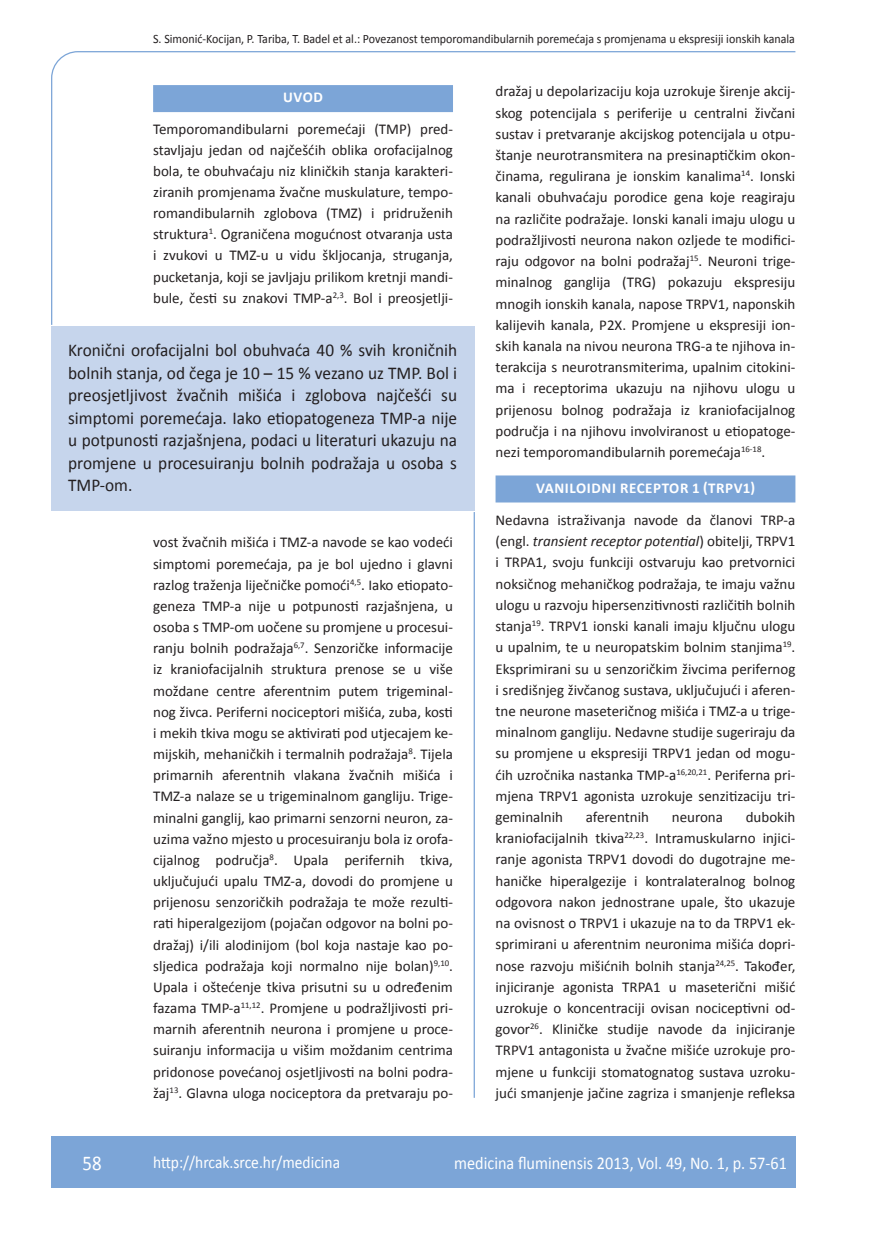
<style>
.page{position:relative;width:872px;height:1234px;background:#fff}
.page>*{position:absolute;margin:0;border:0;box-sizing:border-box;transform-origin:0 0}
.t1{font:21px "Calibri";color:#fff;scale:.9 1}
.t2{font:18px/22.5px "Calibri";color:#231f20;text-align:justify;scale:.96 1}
.t3{font:18px "Calibri";color:#fff;scale:.9 1}
.t4{font:17.25px "Calibri";color:#fff;scale:.9 1}
.t5{font:15px/21.1px "Calibri";color:#231f20;text-align:justify}
.t6{font:700 15px "Calibri";letter-spacing:.04em;color:#fff}
.t7{font:12.75px "Calibri";color:#231f20;scale:.94 1}
.s1{font-style:italic}
</style>
<div class="page">
<svg style="left:51px;top:51px;width:745px;height:274px"></svg>
<hr style="left:473px;top:512px;width:2px;height:585px;background:#7ca5d7">
<div style="left:51px;top:1135px;width:744px;height:51px;background:#7ca5d7"></div>
<div style="left:153px;top:85px;width:300px;height:27px;background:#7ca5d7"></div>
<div style="left:495px;top:475px;width:300px;height:27px;background:#7ca5d7"></div>
<div style="left:51px;top:325px;width:423px;height:185px;background:#c6d5ec"></div>
<p class="t7" style="left:153px;top:30px;width:684px">S. Simonić-Kocijan, P. Tariba, T. Badel et al.: Povezanost temporomandibularnih poremećaja s promjenama u ekspresiji ionskih kanala</p>
<p class="t6" style="left:283px;top:88px;width:41px">UVOD</p>
<p class="t5" style="left:153px;top:118px;width:301px">Temporomandibularni poremećaji (TMP) pred&shy;stavljaju jedan od najčešćih oblika orofacijalnog bola, te obuhvaćaju niz kliničkih stanja karakteri&shy;ziranih promjenama žvačne muskulature, tempo&shy;romandibularnih zglobova (TMZ) i pridruženih struktura<sup>1</sup>. Ograničena mogućnost otvaranja usta i zvukovi u TMZ-u u vidu škljocanja, struganja, pucketanja, koji se javljaju prilikom kretnji mandi&shy;bule, česti su znakovi TMP-a<sup>2,3</sup>. Bol i preosjetlji-</p>
<p class="t2" style="left:68px;top:338px;width:407px">Kronični orofacijalni bol obuhvaća 40 % svih kroničnih bolnih stanja, od čega je 10 – 15 % vezano uz TMP. Bol i preosjetljivost žvačnih mišića i zglobova najčešći su simptomi poremećaja. Iako etiopatogeneza TMP-a nije u potpunosti razjašnjena, podaci u literaturi ukazuju na promjene u procesuiranju bolnih podražaja u osoba s TMP-om.</p>
<p class="t5" style="left:153px;top:531px;width:301px">vost žvačnih mišića i TMZ-a navode se kao vodeći simptomi poremećaja, pa je bol ujedno i glavni razlog traženja liječničke pomoći<sup>4,5</sup>. Iako etiopato&shy;geneza TMP-a nije u potpunosti razjašnjena, u osoba s TMP-om uočene su promjene u procesui&shy;ranju bolnih podražaja<sup>6,7</sup>. Senzoričke informacije iz kraniofacijalnih struktura prenose se u više moždane centre aferentnim putem trigeminal&shy;nog živca. Periferni nociceptori mišića, zuba, kosti i mekih tkiva mogu se aktivirati pod utjecajem ke&shy;mijskih, mehaničkih i termalnih podražaja<sup>8</sup>. Tijela primarnih aferentnih vlakana žvačnih mišića i TMZ-a nalaze se u trigeminalnom gangliju. Trige&shy;minalni ganglij, kao primarni senzorni neuron, za&shy;uzima važno mjesto u procesuiranju bola iz orofa&shy;cijalnog područja<sup>8</sup>. Upala perifernih tkiva, uključujući upalu TMZ-a, dovodi do promjene u prijenosu senzoričkih podražaja te može rezulti&shy;rati hiperalgezijom (pojačan odgovor na bolni po&shy;dražaj) i/ili alodinijom (bol koja nastaje kao po&shy;sljedica podražaja koji normalno nije bolan)<sup>9,10</sup>.<br>Upala i oštećenje tkiva prisutni su u određenim fazama TMP-a<sup>11,12</sup>. Promjene u podražljivosti pri&shy;marnih aferentnih neurona i promjene u proce&shy;suiranju informacija u višim moždanim centrima pridonose povećanoj osjetljivosti na bolni podra&shy;žaj<sup>13</sup>. Glavna uloga nociceptora da pretvaraju po-</p>
<p class="t5" style="left:495px;top:80px;width:301px">dražaj u depolarizaciju koja uzrokuje širenje akcij&shy;skog potencijala s periferije u centralni živčani sustav i pretvaranje akcijskog potencijala u otpu&shy;štanje neurotransmitera na presinaptičkim okon&shy;činama, regulirana je ionskim kanalima<sup>14</sup>. Ionski kanali obuhvaćaju porodice gena koje reagiraju na različite podražaje. Ionski kanali imaju ulogu u podražljivosti neurona nakon ozljede te modifici&shy;raju odgovor na bolni podražaj<sup>15</sup>. Neuroni trige&shy;minalnog ganglija (TRG) pokazuju ekspresiju mnogih ionskih kanala, napose TRPV1, naponskih kalijevih kanala, P2X. Promjene u ekspresiji ion&shy;skih kanala na nivou neurona TRG-a te njihova in&shy;terakcija s neurotransmiterima, upalnim citokini&shy;ma i receptorima ukazuju na njihovu ulogu u prijenosu bolnog podražaja iz kraniofacijalnog područja i na njihovu involviranost u etiopatoge&shy;nezi temporomandibularnih poremećaja<sup>16-18</sup>.</p>
<p class="t6" style="left:536px;top:478px;width:220px">VANILOIDNI RECEPTOR 1 (TRPV1)</p>
<p class="t5" style="left:495px;top:508px;width:301px">Nedavna istraživanja navode da članovi TRP-a (engl. <span class="s1">transient receptor potential</span>) obitelji, TRPV1 i TRPA1, svoju funkciji ostvaruju kao pretvornici noksičnog mehaničkog podražaja, te imaju važnu ulogu u razvoju hipersenzitivnosti različitih bolnih stanja<sup>19</sup>. TRPV1 ionski kanali imaju ključnu ulogu u upalnim, te u neuropatskim bolnim stanjima<sup>19</sup>.<br>Eksprimirani su u senzoričkim živcima perifernog i središnjeg živčanog sustava, uključujući i aferen&shy;tne neurone maseteričnog mišića i TMZ-a u trige&shy;minalnom gangliju. Nedavne studije sugeriraju da su promjene u ekspresiji TRPV1 jedan od mogu&shy;ćih uzročnika nastanka TMP-a<sup>16,20,21</sup>. Periferna pri&shy;mjena TRPV1 agonista uzrokuje senzitizaciju tri&shy;geminalnih</p>
<p class="t5" style="left:586px;top:805px;width:65px">aferentnih</p>
<p class="t5" style="left:672px;top:805px;width:53px">neurona</p>
<p class="t5" style="left:495px;top:805px;width:301px;text-indent:250px">dubokih kraniofacijalnih tkiva<sup>22,23</sup>. Intramuskularno injici&shy;ranje agonista TRPV1 dovodi do dugotrajne me&shy;haničke hiperalgezije i kontralateralnog bolnog odgovora nakon jednostrane upale, što ukazuje na ovisnost o TRPV1 i ukazuje na to da TRPV1 ek&shy;sprimirani u aferentnim neuronima mišića dopri&shy;nose razvoju mišićnih bolnih stanja<sup>24,25</sup>. Također, injiciranje agonista TRPA1 u maseterični mišić uzrokuje o koncentraciji ovisan nociceptivni od&shy;govor<sup>26</sup>. Kliničke studije navode da injiciranje TRPV1 antagonista u žvačne mišiće uzrokuje pro&shy;mjene u funkciji stomatognatog sustava uzroku&shy;jući smanjenje jačine zagriza i smanjenje refleksa</p>
<h1 class="t1" style="left:82px;top:1149px;width:23px">58</h1>
<p class="t4" style="left:153px;top:1150px;width:209px">http://hrcak.srce.hr/medicina</p>
<p class="t3" style="left:454px;top:1151px;width:371px">medicina fluminensis 2013, Vol. 49, No. 1, p. 57-61</p>
</div>
